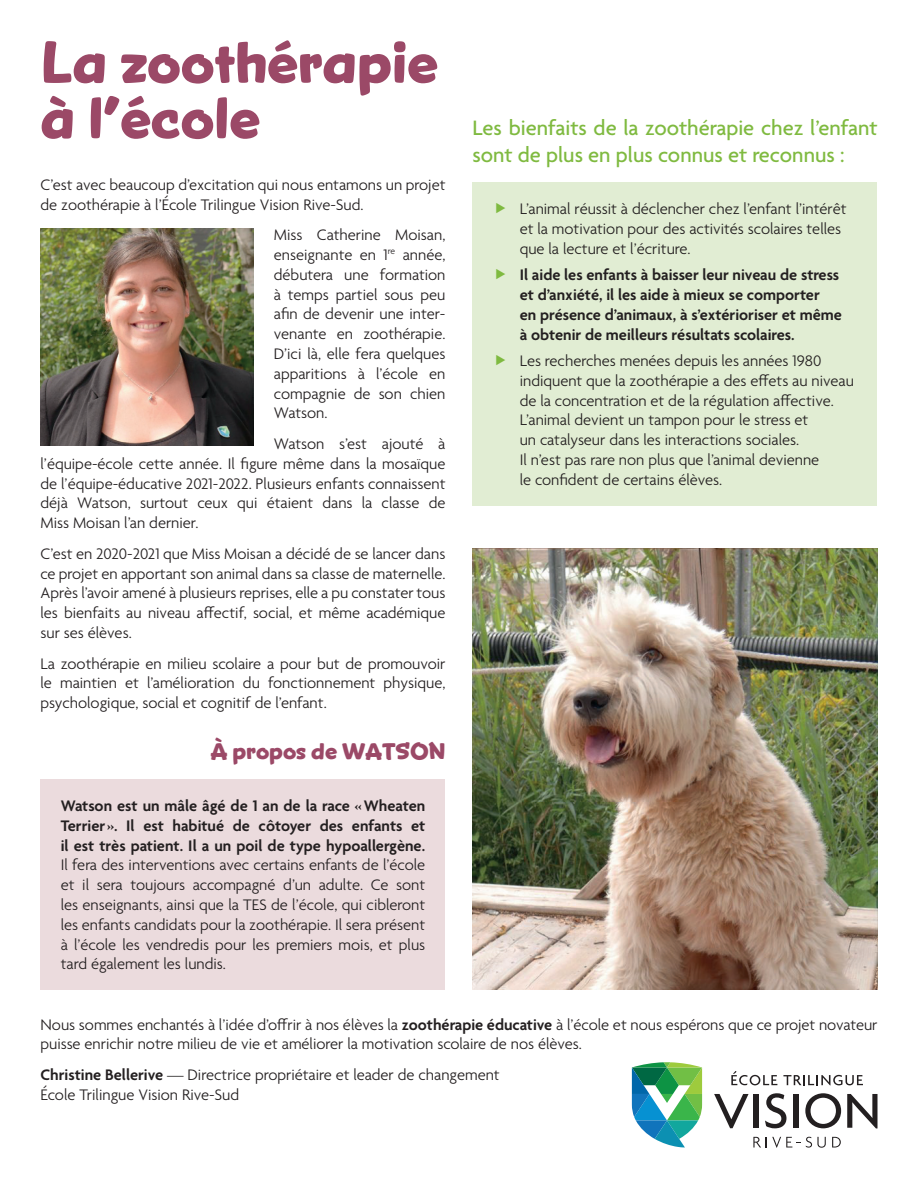
<style>
.page{position:relative;width:918px;height:1188px;background:#fff}
.page>*{position:absolute;margin:0;border:0;box-sizing:border-box;transform-origin:0 0}
.t1{font:700 57px/55.5px "Snicker W01";color:#9b4967}
.t2{font:500 22.5px/27px "Agenda";color:#7fba40}
.t3{font:700 22.5px "Snicker W01";color:#9b4967}
.t4{font:300 16.5px/19.8px "Agenda";color:#231f20}
.t5{font:600 16.5px/19.8px "Agenda";color:#231f20;text-align:justify}
.s1{font-weight:600}
</style>
<div class="page">
<div style="left:40px;top:779px;width:406px;height:211px;background:#ebdbdd"></div>
<div style="left:472px;top:182px;width:406px;height:323px;background:#e1edd3"></div>
<img style="left:472px;top:549px;width:406px;height:440px">
<img style="left:40px;top:229px;width:214px;height:217px">
<svg style="left:753px;top:1137px;width:73px;height:11px"></svg>
<svg style="left:832px;top:1137px;width:9px;height:11px"></svg>
<div style="left:753px;top:1094px;width:6px;height:34px;background:#231f20"></div>
<svg style="left:765px;top:1093px;width:21px;height:35px"></svg>
<div style="left:793px;top:1094px;width:5px;height:34px;background:#231f20"></div>
<svg style="left:805px;top:1093px;width:36px;height:35px"></svg>
<svg style="left:847px;top:1094px;width:31px;height:34px"></svg>
<svg style="left:714px;top:1094px;width:35px;height:34px"></svg>
<svg style="left:731px;top:1071px;width:46px;height:14px"></svg>
<svg style="left:783px;top:1075px;width:80px;height:10px"></svg>
<svg style="left:632px;top:1062px;width:70px;height:85px"></svg>
<h1 class="t1" style="left:40px;top:33px;width:399px">La zoothérapie à l’école</h1>
<p class="t4" style="left:40px;top:176px;width:406px">C’est avec beaucoup d’excitation qui nous entamons un projet de zoothérapie à l’École Trilingue Vision Rive-Sud.</p>
<p class="t4" style="left:274px;top:226px;width:173px;text-align:justify">Miss Catherine Moisan, enseignante en 1<sup>re</sup> année, débutera une formation à temps partiel sous peu afin de devenir une inter&shy;venante en zoothérapie.<br>D’ici là, elle fera quelques apparitions à l’école en compagnie de son chien Watson.</p>
<p class="t4" style="left:40px;top:435px;width:407px;text-align:justify;text-indent:233px">Watson s’est ajouté à l’équipe-école cette année. Il figure même dans la mosaïque de l’équipe-éducative 2021-2022. Plusieurs enfants connaissent déjà Watson, surtout ceux qui étaient dans la classe de Miss Moisan l’an dernier.</p>
<p class="t4" style="left:40px;top:545px;width:407px;text-align:justify">C’est en 2020-2021 que Miss Moisan a décidé de se lancer dans ce projet en apportant son animal dans sa classe de maternelle.<br>Après l’avoir amené à plusieurs reprises, elle a pu constater tous les bienfaits au niveau affectif, social, et même académique sur ses élèves.</p>
<p class="t4" style="left:40px;top:654px;width:407px;text-align:justify">La zoothérapie en milieu scolaire a pour but de promouvoir le maintien et l’amélioration du fonctionnement physique, psychologique, social et cognitif de l’enfant.</p>
<h2 class="t3" style="left:211px;top:737px;width:236px">À propos de WATSON</h2>
<p class="t5" style="left:61px;top:797px;width:366px">Watson est un mâle âgé de 1 an de la race «Wheaten Terrier ». Il est habitué de côtoyer des enfants et il est très patient. Il a un poil de type hypoallergène.</p>
<p class="t4" style="left:61px;top:856px;width:366px;text-align:justify">Il fera des interventions avec certains enfants de l’école et il sera toujours accompagné d’un adulte. Ce sont les enseignants, ainsi que la TES de l’école, qui cibleront les enfants candidats pour la zoothérapie. Il sera présent à l’école les vendredis pour les premiers mois, et plus tard également les lundis.</p>
<h2 class="t2" style="left:472px;top:116px;width:407px">Les bienfaits de la zoothérapie chez l’enfant sont de plus en plus connus et reconnus :</h2>
<p class="t4" style="left:520px;top:200px;width:328px">L’animal réussit à déclencher chez l’enfant l’intérêt et la motivation pour des activités scolaires telles que la lecture et l’écriture.</p>
<p class="t5" style="left:520px;top:266px;width:324px;text-align:left">Il aide les enfants à baisser leur niveau de stress et d’anxiété, il les aide à mieux se comporter<br>en présence d’animaux, à s’extérioriser et même à obtenir de meilleurs résultats scolaires.</p>
<p class="t4" style="left:520px;top:352px;width:336px">Les recherches menées depuis les années 1980 indiquent que la zoothérapie a des effets au niveau de la concentration et de la régulation affective.<br>L’animal devient un tampon pour le stress et<br>un catalyseur dans les interactions sociales.<br>Il n’est pas rare non plus que l’animal devienne<br>le confident de certains élèves.</p>
<p class="t4" style="left:41px;top:1015px;width:839px">Nous sommes enchantés à l’idée d’offrir à nos élèves la <span class="s1">zoothérapie éducative</span> à l’école et nous espérons que ce projet novateur puisse enrichir notre milieu de vie et améliorer la motivation scolaire de nos élèves.</p>
<p class="t4" style="left:41px;top:1066px;width:461px"><span class="s1">Christine Bellerive</span> — Directrice propriétaire et leader de changement<br>École Trilingue Vision Rive-Sud</p>
</div>
